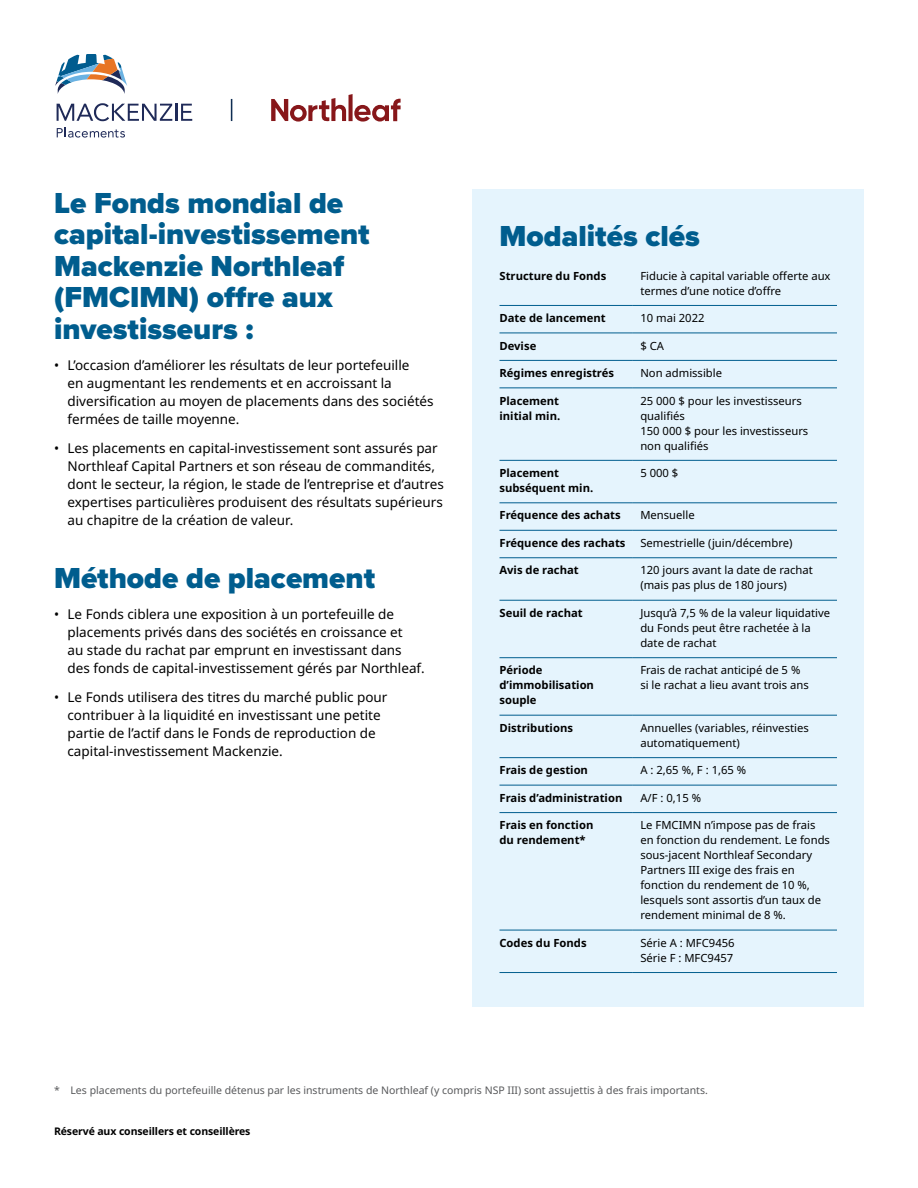
<style>
.page{position:relative;width:918px;height:1188px;background:#fff}
.page>*{position:absolute;margin:0;border:0;box-sizing:border-box;transform-origin:0 0}
.t1{font:900 30px/31.5px "Proxima Nova";color:#005d8e}
.Body_copy_-_small_tighter{font:13.5px/18px "Noto Sans";color:#000}
.bullets{font:11.25px/15px "Noto Sans";color:#000}
.bullets-2{font:700 11.25px/15px "Noto Sans";color:#000}
.legal{font:10.5px "Noto Sans";color:#58595b}
.t2{font:700 10.5px "Noto Sans";letter-spacing:-.01em;color:#000}
</style>
<div class="page">
<div style="left:472px;top:189px;width:392px;height:817px;background:#e5f4fd"></div>
<hr style="left:500px;top:305px;width:133px;height:1px;background:#005d8e">
<hr style="left:633px;top:305px;width:204px;height:1px;background:#005d8e">
<hr style="left:500px;top:333px;width:133px;height:1px;background:#005d8e">
<hr style="left:633px;top:333px;width:204px;height:1px;background:#005d8e">
<hr style="left:500px;top:360px;width:133px;height:1px;background:#005d8e">
<hr style="left:633px;top:360px;width:204px;height:1px;background:#005d8e">
<hr style="left:500px;top:388px;width:133px;height:1px;background:#005d8e">
<hr style="left:633px;top:388px;width:204px;height:1px;background:#005d8e">
<hr style="left:500px;top:460px;width:133px;height:1px;background:#005d8e">
<hr style="left:633px;top:460px;width:204px;height:1px;background:#005d8e">
<hr style="left:500px;top:503px;width:133px;height:1px;background:#005d8e">
<hr style="left:633px;top:503px;width:204px;height:1px;background:#005d8e">
<hr style="left:500px;top:530px;width:133px;height:1px;background:#005d8e">
<hr style="left:633px;top:530px;width:204px;height:1px;background:#005d8e">
<hr style="left:500px;top:558px;width:133px;height:1px;background:#005d8e">
<hr style="left:633px;top:558px;width:204px;height:1px;background:#005d8e">
<hr style="left:500px;top:600px;width:133px;height:1px;background:#005d8e">
<hr style="left:633px;top:600px;width:204px;height:1px;background:#005d8e">
<hr style="left:500px;top:657px;width:133px;height:1px;background:#005d8e">
<hr style="left:633px;top:657px;width:204px;height:1px;background:#005d8e">
<hr style="left:500px;top:715px;width:133px;height:1px;background:#005d8e">
<hr style="left:633px;top:715px;width:204px;height:1px;background:#005d8e">
<hr style="left:500px;top:757px;width:133px;height:1px;background:#005d8e">
<hr style="left:633px;top:757px;width:204px;height:1px;background:#005d8e">
<hr style="left:500px;top:785px;width:133px;height:1px;background:#005d8e">
<hr style="left:633px;top:785px;width:204px;height:1px;background:#005d8e">
<hr style="left:500px;top:812px;width:133px;height:1px;background:#005d8e">
<hr style="left:633px;top:812px;width:204px;height:1px;background:#005d8e">
<hr style="left:500px;top:930px;width:133px;height:1px;background:#005d8e">
<hr style="left:633px;top:930px;width:204px;height:1px;background:#005d8e">
<hr style="left:500px;top:972px;width:133px;height:1px;background:#005d8e">
<hr style="left:633px;top:972px;width:204px;height:1px;background:#005d8e">
<svg style="left:231px;top:99px;width:1px;height:22px"></svg>
<svg style="left:55px;top:54px;width:72px;height:40px"></svg>
<svg style="left:57px;top:103px;width:135px;height:18px"></svg>
<svg style="left:57px;top:127px;width:68px;height:11px"></svg>
<svg style="left:271px;top:94px;width:130px;height:28px"></svg>
<h2 class="t1" style="left:54px;top:187px;width:317px">Le Fonds mondial de capital-investissement<br>Mackenzie Northleaf (FMCIMN) offre aux investisseurs :</h2>
<p class="Body_copy_-_small_tighter" style="left:68px;top:357px;width:368px;text-indent:-14px">• L’occasion d’améliorer les résultats de leur portefeuille<br>en augmentant les rendements et en accroissant la diversification au moyen de placements dans des sociétés fermées de taille moyenne.</p>
<p class="Body_copy_-_small_tighter" style="left:68px;top:439px;width:378px;text-indent:-14px">• Les placements en capital-investissement sont assurés par Northleaf Capital Partners et son réseau de commandités, dont le secteur, la région, le stade de l’entreprise et d’autres expertises particulières produisent des résultats supérieurs au chapitre de la création de valeur.</p>
<h2 class="t1" style="left:54px;top:562px;width:323px">Méthode de placement</h2>
<p class="Body_copy_-_small_tighter" style="left:68px;top:605px;width:359px;text-indent:-14px">• Le Fonds ciblera une exposition à un portefeuille de placements privés dans des sociétés en croissance et<br>au stade du rachat par emprunt en investissant dans des fonds de capital-investissement gérés par Northleaf.</p>
<p class="Body_copy_-_small_tighter" style="left:68px;top:688px;width:322px;text-indent:-14px">• Le Fonds utilisera des titres du marché public pour contribuer à la liquidité en investissant une petite partie de l’actif dans le Fonds de reproduction de capital-investissement Mackenzie.</p>
<h2 class="t1" style="left:500px;top:220px;width:202px">Modalités clés</h2>
<p class="bullets-2" style="left:500px;top:268px;width:108px">Structure du Fonds</p>
<p class="bullets" style="left:640px;top:268px;width:192px">Fiducie à capital variable offerte aux termes d’une notice d’offre</p>
<p class="bullets-2" style="left:500px;top:311px;width:108px">Date de lancement</p>
<p class="bullets" style="left:640px;top:311px;width:66px">10 mai 2022</p>
<p class="bullets-2" style="left:500px;top:338px;width:38px">Devise</p>
<p class="bullets" style="left:640px;top:338px;width:25px">$ CA</p>
<p class="bullets-2" style="left:500px;top:366px;width:116px">Régimes enregistrés</p>
<p class="bullets" style="left:640px;top:366px;width:83px">Non admissible</p>
<p class="bullets-2" style="left:500px;top:393px;width:62px">Placement initial min.</p>
<p class="bullets" style="left:640px;top:393px;width:170px">25 000 $ pour les investisseurs qualifiés<br>150 000 $ pour les investisseurs non qualifiés</p>
<p class="bullets-2" style="left:500px;top:466px;width:95px">Placement subséquent min.</p>
<p class="bullets" style="left:640px;top:466px;width:40px">5 000 $</p>
<p class="bullets-2" style="left:500px;top:508px;width:123px">Fréquence des achats</p>
<p class="bullets" style="left:640px;top:508px;width:56px">Mensuelle</p>
<p class="bullets-2" style="left:500px;top:536px;width:128px">Fréquence des rachats</p>
<p class="bullets" style="left:640px;top:536px;width:154px">Semestrielle (juin/décembre)</p>
<p class="bullets-2" style="left:500px;top:563px;width:81px">Avis de rachat</p>
<p class="bullets" style="left:640px;top:563px;width:174px">120 jours avant la date de rachat (mais pas plus de 180 jours)</p>
<p class="bullets-2" style="left:500px;top:606px;width:85px">Seuil de rachat</p>
<p class="bullets" style="left:640px;top:606px;width:191px">Jusqu’à 7,5 % de la valeur liquidative du Fonds peut être rachetée à la date de rachat</p>
<p class="bullets-2" style="left:500px;top:663px;width:96px">Période d’immobilisation souple</p>
<p class="bullets" style="left:640px;top:663px;width:170px">Frais de rachat anticipé de 5 % si le rachat a lieu avant trois ans</p>
<p class="bullets-2" style="left:500px;top:721px;width:75px">Distributions</p>
<p class="bullets" style="left:640px;top:721px;width:170px">Annuelles (variables, réinvesties automatiquement)</p>
<p class="bullets-2" style="left:500px;top:763px;width:90px">Frais de gestion</p>
<p class="bullets" style="left:640px;top:763px;width:107px">A : 2,65 %, F : 1,65 %</p>
<p class="bullets-2" style="left:500px;top:790px;width:124px">Frais d’administration</p>
<p class="bullets" style="left:640px;top:790px;width:62px">A/F : 0,15 %</p>
<p class="bullets-2" style="left:500px;top:818px;width:95px">Frais en fonction du rendement*</p>
<p class="bullets" style="left:640px;top:818px;width:191px">Le FMCIMN n’impose pas de frais en fonction du rendement. Le fonds sous-jacent Northleaf Secondary<br>Partners III exige des frais en fonction du rendement de 10 %, lesquels sont assortis d’un taux de rendement minimal de 8 %.</p>
<p class="bullets-2" style="left:500px;top:935px;width:89px">Codes du Fonds</p>
<p class="bullets" style="left:640px;top:935px;width:96px">Série A : MFC9456<br>Série F : MFC9457</p>
<p class="legal" style="left:54px;top:1082px;width:655px">* Les placements du portefeuille détenus par les instruments de Northleaf (y compris NSP III) sont assujettis à des frais importants.</p>
<p class="t2" style="left:54px;top:1123px;width:198px">Réservé aux conseillers et conseillères</p>
</div>
